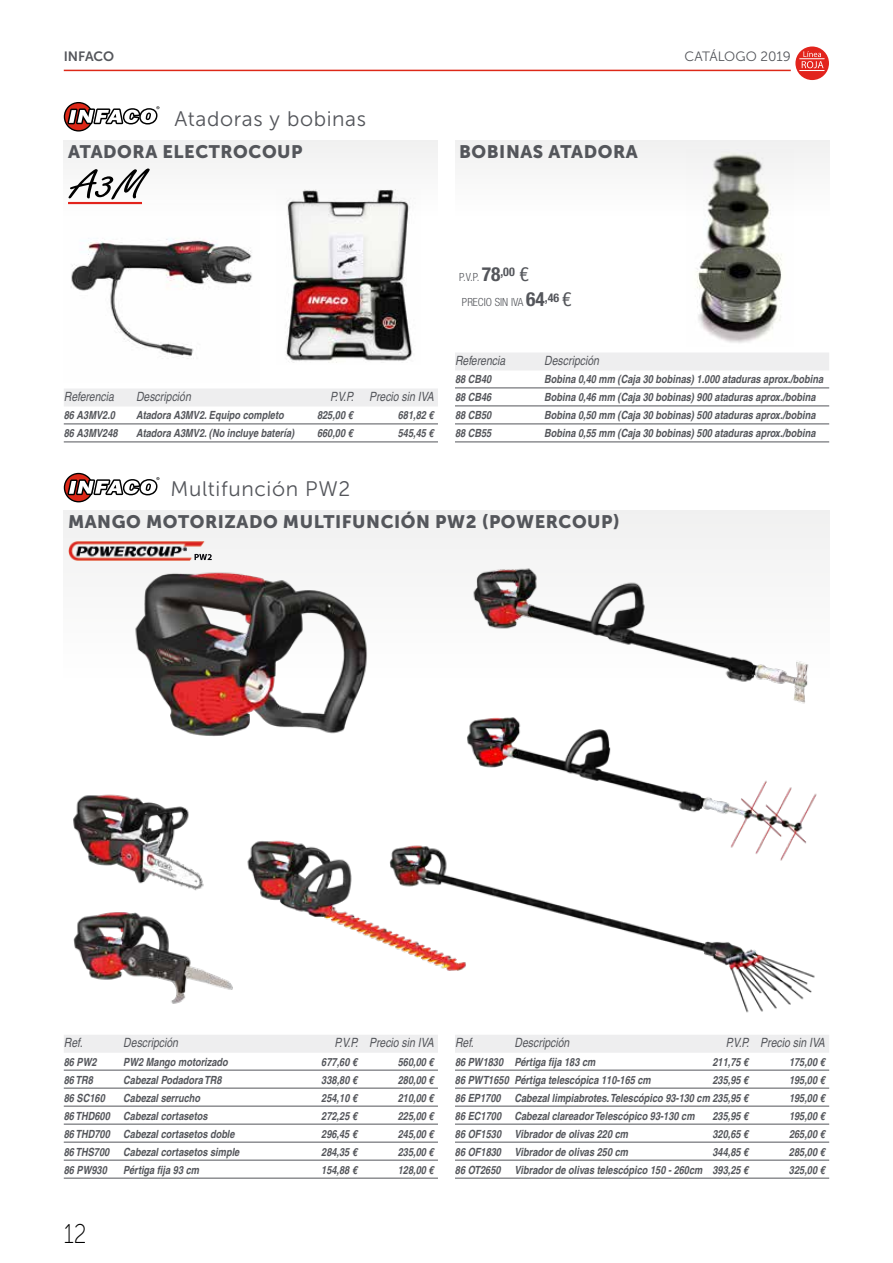
<style>
.page{position:relative;width:893px;height:1263px;background:#fff}
.page>*{position:absolute;margin:0;border:0;box-sizing:border-box;transform-origin:0 0}
.t1{font:27px "Museo Sans 100";color:#000;scale:.85 1}
.t2{font:21px "Museo Sans 300";letter-spacing:.03em;color:#54565b}
.t3{font:18px "Museo Sans 900";letter-spacing:.03em;color:#54565b}
.t4{font:13.5px "Museo Sans 300";color:#54565b}
.t5{font:13.5px "Museo Sans 700";letter-spacing:-.005em;color:#54565b}
.t6{font:italic condensed 12.75px "Helvetica LT";color:#54565b}
.t7{font:italic 700 condensed 11.25px "Helvetica LT";color:#54565b}
.t8{font:300 condensed 11.25px "Helvetica Neue LT Std";color:#54565b}
.s1{font-weight:700;font-size:19.5px}
.s2{font-weight:400;font-size:19.5px}
</style>
<div class="page">
<svg style="left:64px;top:140px;width:374px;height:303px"></svg>
<div style="left:64px;top:510px;width:765px;height:689px;background:linear-gradient(to right,#fdfdfd,#fbfbfb)"></div>
<svg style="left:455px;top:140px;width:374px;height:303px"></svg>
<img style="left:277px;top:190px;width:143px;height:175px">
<img style="left:64px;top:203px;width:195px;height:180px">
<img style="left:687px;top:150px;width:106px;height:196px">
<img style="left:128px;top:563px;width:245px;height:188px">
<img style="left:242px;top:835px;width:223px;height:138px">
<img style="left:72px;top:789px;width:135px;height:105px">
<img style="left:465px;top:561px;width:354px;height:281px">
<img style="left:388px;top:842px;width:432px;height:175px">
<img style="left:72px;top:910px;width:162px;height:97px">
<hr style="left:64px;top:70px;width:727px;height:1px;background:#dd2818">
<div style="left:795px;top:47px;width:34px;height:33px;background:#e2241d;border-radius:50%"></div>
<svg style="left:800px;top:51px;width:24px;height:20px"></svg>
<svg style="left:64px;top:102px;width:95px;height:30px"></svg>
<svg style="left:64px;top:473px;width:95px;height:29px"></svg>
<div style="left:64px;top:388px;width:374px;height:18px;background:#eeeeef"></div>
<hr style="left:64px;top:423px;width:374px;height:1px;background:#54565b">
<hr style="left:64px;top:441px;width:374px;height:1px;background:#54565b">
<div style="left:64px;top:1035px;width:374px;height:18px;background:#eeeeef"></div>
<hr style="left:64px;top:1070px;width:374px;height:1px;background:#54565b">
<hr style="left:64px;top:1088px;width:374px;height:1px;background:#54565b">
<hr style="left:64px;top:1106px;width:374px;height:1px;background:#54565b">
<hr style="left:64px;top:1124px;width:374px;height:1px;background:#54565b">
<hr style="left:64px;top:1142px;width:374px;height:1px;background:#54565b">
<hr style="left:64px;top:1160px;width:374px;height:1px;background:#54565b">
<hr style="left:64px;top:1178px;width:374px;height:1px;background:#54565b">
<div style="left:455px;top:1035px;width:374px;height:18px;background:#eeeeef"></div>
<hr style="left:455px;top:1070px;width:374px;height:1px;background:#54565b">
<hr style="left:455px;top:1088px;width:374px;height:1px;background:#54565b">
<hr style="left:455px;top:1106px;width:374px;height:1px;background:#54565b">
<hr style="left:455px;top:1124px;width:374px;height:1px;background:#54565b">
<hr style="left:455px;top:1142px;width:374px;height:1px;background:#54565b">
<hr style="left:455px;top:1160px;width:374px;height:1px;background:#54565b">
<hr style="left:455px;top:1178px;width:374px;height:1px;background:#54565b">
<div style="left:455px;top:352px;width:374px;height:18px;background:#eeeeef"></div>
<hr style="left:455px;top:387px;width:374px;height:1px;background:#54565b">
<hr style="left:455px;top:405px;width:374px;height:1px;background:#54565b">
<hr style="left:455px;top:423px;width:374px;height:1px;background:#54565b">
<hr style="left:455px;top:441px;width:374px;height:1px;background:#54565b">
<img style="left:69px;top:540px;width:148px;height:21px">
<img style="left:195px;top:554px;width:17px;height:6px">
<svg style="left:68px;top:168px;width:82px;height:36px"></svg>
<p class="t5" style="left:64px;top:49px;width:52px">INFACO</p>
<p class="t4" style="left:684px;top:49px;width:108px">CATÁLOGO 2019</p>
<h2 class="t2" style="left:174px;top:107px;width:193px">Atadoras y bobinas</h2>
<h3 class="t3" style="left:68px;top:142px;width:236px">ATADORA ELECTROCOUP</h3>
<h3 class="t3" style="left:459px;top:142px;width:180px">BOBINAS ATADORA</h3>
<p class="t6" style="left:64px;top:389px;width:52px">Referencia</p>
<p class="t6" style="left:136px;top:389px;width:56px">Descripción</p>
<p class="t6" style="left:330px;top:389px;width:105px">P.V.P. Precio sin IVA</p>
<p class="t7" style="left:64px;top:408px;width:53px">86 A3MV2.0</p>
<p class="t7" style="left:136px;top:408px;width:149px">Atadora A3MV2. Equipo completo</p>
<p class="t7" style="left:317px;top:408px;width:37px">825,00 €</p>
<p class="t7" style="left:398px;top:408px;width:37px">681,82 €</p>
<p class="t7" style="left:64px;top:426px;width:55px">86 A3MV248</p>
<p class="t7" style="left:136px;top:426px;width:160px">Atadora A3MV2. (No incluye batería)</p>
<p class="t7" style="left:317px;top:426px;width:37px">660,00 €</p>
<p class="t7" style="left:398px;top:426px;width:37px">545,45 €</p>
<h2 class="t2" style="left:171px;top:477px;width:181px">Multifunción PW2</h2>
<p class="t8" style="left:459px;top:271px;width:71px">P.V.P. <span class="s1">78</span><sup>,00</sup> <span class="s2">€</span></p>
<p class="t8" style="left:462px;top:296px;width:111px">PRECIO SIN IVA <span class="s1">64</span><sup>,46</sup> <span class="s2">€</span></p>
<p class="t6" style="left:455px;top:353px;width:52px">Referencia</p>
<p class="t6" style="left:544px;top:353px;width:56px">Descripción</p>
<p class="t7" style="left:455px;top:372px;width:38px">88 CB40</p>
<p class="t7" style="left:544px;top:372px;width:280px">Bobina 0,40 mm (Caja 30 bobinas) 1.000 ataduras aprox./bobina</p>
<p class="t7" style="left:455px;top:390px;width:38px">88 CB46</p>
<p class="t7" style="left:544px;top:390px;width:273px">Bobina 0,46 mm (Caja 30 bobinas) 900 ataduras aprox./bobina</p>
<p class="t7" style="left:455px;top:408px;width:38px">88 CB50</p>
<p class="t7" style="left:544px;top:408px;width:273px">Bobina 0,50 mm (Caja 30 bobinas) 500 ataduras aprox./bobina</p>
<p class="t7" style="left:455px;top:426px;width:38px">88 CB55</p>
<p class="t7" style="left:544px;top:426px;width:273px">Bobina 0,55 mm (Caja 30 bobinas) 500 ataduras aprox./bobina</p>
<h3 class="t3" style="left:68px;top:512px;width:553px">MANGO MOTORIZADO MULTIFUNCIÓN PW2 (POWERCOUP)</h3>
<p class="t6" style="left:64px;top:1035px;width:20px">Ref.</p>
<p class="t6" style="left:123px;top:1035px;width:56px">Descripción</p>
<p class="t6" style="left:334px;top:1035px;width:101px">P.V.P. Precio sin IVA</p>
<p class="t7" style="left:64px;top:1055px;width:34px">86 PW2</p>
<p class="t7" style="left:123px;top:1055px;width:106px">PW2 Mango motorizado</p>
<p class="t7" style="left:321px;top:1055px;width:37px">677,60 €</p>
<p class="t7" style="left:398px;top:1055px;width:37px">560,00 €</p>
<p class="t7" style="left:64px;top:1073px;width:31px">86 TR8</p>
<p class="t7" style="left:123px;top:1073px;width:100px">Cabezal Podadora TR8</p>
<p class="t7" style="left:321px;top:1073px;width:37px">338,80 €</p>
<p class="t7" style="left:398px;top:1073px;width:37px">280,00 €</p>
<p class="t7" style="left:64px;top:1091px;width:43px">86 SC160</p>
<p class="t7" style="left:123px;top:1091px;width:78px">Cabezal serrucho</p>
<p class="t7" style="left:321px;top:1091px;width:37px">254,10 €</p>
<p class="t7" style="left:398px;top:1091px;width:37px">210,00 €</p>
<p class="t7" style="left:64px;top:1109px;width:145px">86 THD600 Cabezal cortasetos</p>
<p class="t7" style="left:321px;top:1109px;width:37px">272,25 €</p>
<p class="t7" style="left:398px;top:1109px;width:37px">225,00 €</p>
<p class="t7" style="left:64px;top:1127px;width:172px">86 THD700 Cabezal cortasetos doble</p>
<p class="t7" style="left:321px;top:1127px;width:37px">296,45 €</p>
<p class="t7" style="left:398px;top:1127px;width:37px">245,00 €</p>
<p class="t7" style="left:64px;top:1145px;width:177px">86 THS700 Cabezal cortasetos simple</p>
<p class="t7" style="left:321px;top:1145px;width:37px">284,35 €</p>
<p class="t7" style="left:398px;top:1145px;width:37px">235,00 €</p>
<p class="t7" style="left:64px;top:1163px;width:45px">86 PW930</p>
<p class="t7" style="left:123px;top:1163px;width:77px">Pértiga fija 93 cm</p>
<p class="t7" style="left:321px;top:1163px;width:37px">154,88 €</p>
<p class="t7" style="left:398px;top:1163px;width:37px">128,00 €</p>
<h1 class="t1" style="left:64px;top:1219px;width:28px">12</h1>
<p class="t6" style="left:455px;top:1035px;width:20px">Ref.</p>
<p class="t6" style="left:514px;top:1035px;width:56px">Descripción</p>
<p class="t6" style="left:726px;top:1035px;width:101px">P.V.P. Precio sin IVA</p>
<p class="t7" style="left:455px;top:1055px;width:142px">86 PW1830 Pértiga fija 183 cm</p>
<p class="t7" style="left:712px;top:1055px;width:37px">211,75 €</p>
<p class="t7" style="left:789px;top:1055px;width:37px">175,00 €</p>
<p class="t7" style="left:455px;top:1073px;width:197px">86 PWT1650 Pértiga telescópica 110-165 cm</p>
<p class="t7" style="left:712px;top:1073px;width:37px">235,95 €</p>
<p class="t7" style="left:789px;top:1073px;width:37px">195,00 €</p>
<p class="t7" style="left:455px;top:1091px;width:295px">86 EP1700 Cabezal limpiabrotes. Telescópico 93-130 cm 235,95 €</p>
<p class="t7" style="left:789px;top:1091px;width:37px">195,00 €</p>
<p class="t7" style="left:455px;top:1109px;width:241px">86 EC1700 Cabezal clareador Telescópico 93-130 cm</p>
<p class="t7" style="left:712px;top:1109px;width:37px">235,95 €</p>
<p class="t7" style="left:789px;top:1109px;width:37px">195,00 €</p>
<p class="t7" style="left:455px;top:1127px;width:175px">86 OF1530 Vibrador de olivas 220 cm</p>
<p class="t7" style="left:712px;top:1127px;width:37px">320,65 €</p>
<p class="t7" style="left:789px;top:1127px;width:37px">265,00 €</p>
<p class="t7" style="left:455px;top:1145px;width:175px">86 OF1830 Vibrador de olivas 250 cm</p>
<p class="t7" style="left:712px;top:1145px;width:37px">344,85 €</p>
<p class="t7" style="left:789px;top:1145px;width:37px">285,00 €</p>
<p class="t7" style="left:455px;top:1163px;width:295px">86 OT2650 Vibrador de olivas telescópico 150 - 260cm 393,25 €</p>
<p class="t7" style="left:789px;top:1163px;width:37px">325,00 €</p>
</div>
